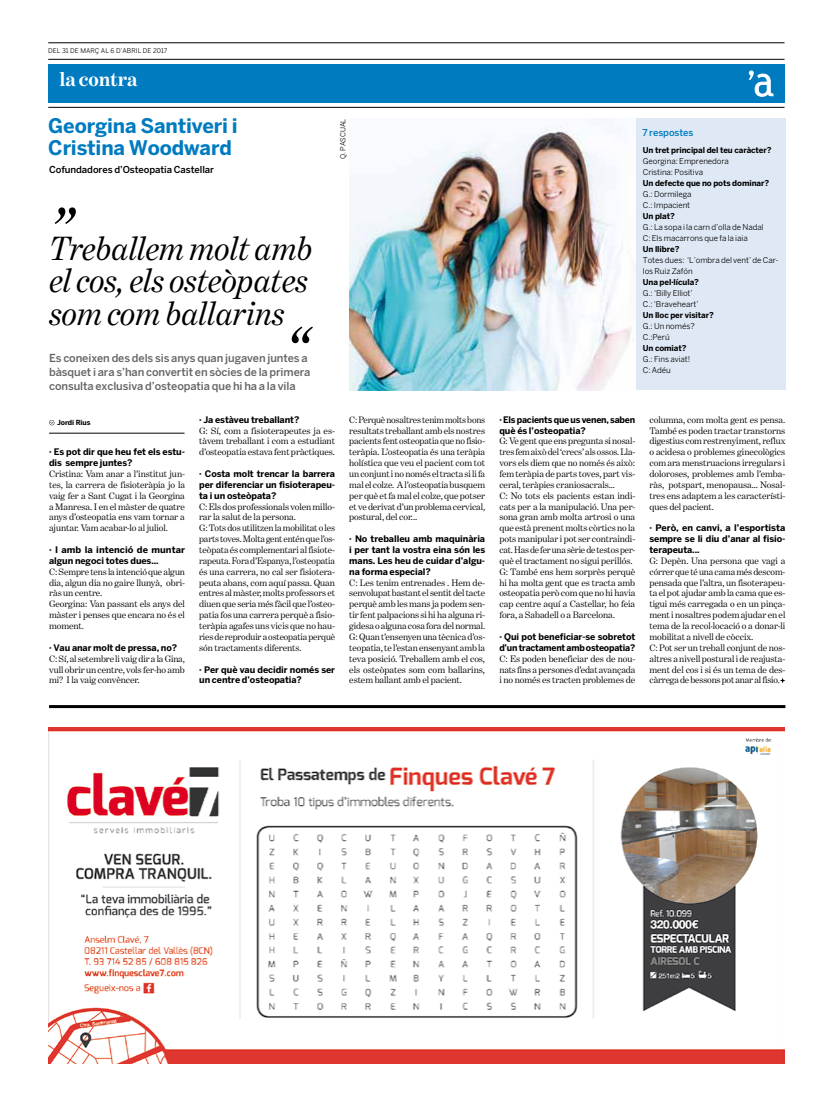
<style>
.page{position:relative;width:820px;height:1106px;background:#fff}
.page>*{position:absolute;margin:0;border:0;box-sizing:border-box;transform-origin:0 0}
.t1{font:italic 60px "Benton Modern One";color:#000}
.t2{font:italic 34px/32.6px "Benton Modern One";letter-spacing:-.005em;color:#000}
.t3{font:700 20px/22px "Benton Sans";letter-spacing:-.01em;color:#007bc0}
.t4{font:700 20px "Benton Modern One";letter-spacing:-.005em;color:#fff}
.t5{font:500 11px/14px "Benton Sans";letter-spacing:-.01em;color:#646567}
.t6{font:9.5px/10.9px "Benton Modern One";letter-spacing:-.005em;color:#000;text-align:justify}
.t7{font:500 9.5px "Benton Sans";letter-spacing:-.01em;color:#000}
.t8{font:500 9.5px "Benton Sans";letter-spacing:-.01em;color:#007bc0}
.t9{font:700 9px/10.9px "Benton Sans";letter-spacing:-.01em;color:#000}
.t10{font:8px/11px "Benton Sans";letter-spacing:-.005em;color:#000}
.t11{font:700 8px "Benton Sans";letter-spacing:-.01em;color:#000}
.t12{font:7px "Benton Sans";letter-spacing:-.005em;color:#000}
.t13{font:700 7px "Benton Sans";letter-spacing:-.01em;color:#000}
.t14{font:6.5px "Benton Sans";letter-spacing:.005em;color:#000}
</style>
<div class="page">
<hr style="left:48px;top:107px;width:736px;height:1px;background:#000">
<hr style="left:48px;top:43px;width:736px;height:1px;background:#000">
<hr style="left:48px;top:59px;width:736px;height:1px;background:#000">
<div style="left:48px;top:64px;width:736px;height:39px;background:#007bc0"></div>
<svg style="left:748px;top:70px;width:25px;height:27px"></svg>
<hr style="left:49px;top:705px;width:736px;height:3px;background:#000">
<div style="left:633px;top:119px;width:152px;height:271px;background:#dfe9f5"></div>
<img style="left:349px;top:119px;width:286px;height:271px">
<svg style="left:780px;top:678px;width:5px;height:5px"></svg>
<svg style="left:49px;top:420px;width:5px;height:5px"></svg>
<hr style="left:49px;top:433px;width:135px;height:1px;background:#000">
<img style="left:48px;top:727px;width:736px;height:336px">
<p class="t14" style="left:48px;top:47px;width:5px">DEL</p>
<p class="t14" style="left:62px;top:47px;width:74px">31 DE MARÇ AL 6 D’ABRIL</p>
<p class="t14" style="left:143px;top:47px;width:26px">DE 2017</p>
<h3 class="t4" style="left:59px;top:68px;width:80px">la contra</h3>
<h3 class="t3" style="left:48px;top:115px;width:191px">Georgina Santiveri i<br>Cristina Woodward</h3>
<p class="t7" style="left:49px;top:164px;width:166px">Cofundadores d’Osteopatia Castellar</p>
<h1 class="t1" style="left:49px;top:195px;width:26px">”</h1>
<h2 class="t2" style="left:49px;top:232px;width:265px">Treballem molt amb el cos, els osteòpates som com ballarins</h2>
<h1 class="t1" style="left:284px;top:314px;width:26px">“</h1>
<p class="t5" style="left:49px;top:351px;width:263px">Es coneixen des dels sis anys quan jugaven juntes a bàsquet i ara s’han convertit en sòcies de la primera consulta exclusiva d’osteopatia que hi ha a la vila</p>
<p class="t12" style="left:338px;top:159px;width:42px;rotate:-90deg">q. pascual</p>
<p class="t13" style="left:57px;top:418px;width:35px">Jordi Rius</p>
<p class="t9" style="left:49px;top:446px;width:137px">· Es pot dir que heu fet els estu&shy;dis sempre juntes?</p>
<p class="t6" style="left:49px;top:468px;width:137px">Cristina: Vam anar a l’institut jun&shy;tes, la carrera de fisioteràpia jo la vaig fer a Sant Cugat i la Georgina a Manresa. I en el màster de quatre anys d’osteopatia ens vam tornar a ajuntar. Vam acabar-lo al juliol.</p>
<p class="t9" style="left:49px;top:544px;width:137px">· I amb la intenció de muntar algun negoci totes dues...</p>
<p class="t6" style="left:49px;top:566px;width:137px;text-align:left">C: Sempre tens la intenció que algun dia, algun dia no gaire llunyà, obri&shy;ràs un centre.<br>Georgina: Van passant els anys del màster i penses que encara no és el moment.</p>
<p class="t9" style="left:49px;top:642px;width:129px">· Vau anar molt de pressa, no?</p>
<p class="t6" style="left:49px;top:653px;width:137px">C: Sí, al setembre li vaig dir a la Gina, vull obrir un centre, vols fer-ho amb mi? I la vaig convèncer.</p>
<p class="t9" style="left:199px;top:414px;width:102px">· Ja estàveu treballant?</p>
<p class="t6" style="left:199px;top:425px;width:137px">G: Sí, com a fisioterapeutes ja es&shy;tàvem treballant i com a estudiant d’osteopatia estava fent pràctiques.</p>
<p class="t9" style="left:199px;top:468px;width:137px;text-align:justify">· Costa molt trencar la barrera per diferenciar un fisioterapeu&shy;ta i un osteòpata?</p>
<p class="t6" style="left:199px;top:501px;width:137px;text-align:left">C: Els dos professionals volen millo&shy;rar la salut de la persona.<br>G: Tots dos utilitzen la mobilitat o les parts toves. Molta gent entén que l’os&shy;teòpata és complementari al fisiote&shy;rapeuta. Fora d’Espanya, l’osteopatia és una carrera, no cal ser fisiotera&shy;peuta abans, com aquí passa. Quan entres al màster, molts professors et diuen que seria més fàcil que l’osteo&shy;patia fos una carrera perquè a fisio&shy;teràpia agafes uns vicis que no hau&shy;ries de reproduir a osteopatia perquè són tractaments diferents.</p>
<p class="t9" style="left:199px;top:663px;width:137px">· Per què vau decidir només ser un centre d’osteopatia?</p>
<p class="t6" style="left:349px;top:414px;width:137px">C: Perquè nosaltres tenim molts bons resultats treballant amb els nostres pacients fent osteopatia que no fisio&shy;teràpia. L’osteopatia és una teràpia holística que veu el pacient com tot un conjunt i no només el tracta si li fa mal el colze. A l’osteopatia busquem per què et fa mal el colze, que potser et ve derivat d’un problema cervical, postural, del cor...</p>
<p class="t9" style="left:349px;top:533px;width:137px;text-align:justify">· No treballeu amb maquinària i per tant la vostra eina són les mans. Les heu de cuidar d’algu&shy;na forma especial?</p>
<p class="t6" style="left:349px;top:577px;width:137px">C: Les tenim entrenades . Hem de&shy;senvolupat bastant el sentit del tacte perquè amb les mans ja podem sen&shy;tir fent palpacions si hi ha alguna ri&shy;gidesa o alguna cosa fora del normal.<br>G: Quan t’ensenyen una tècnica d’os&shy;teopatia, te l’estan ensenyant amb la teva posició. Treballem amb el cos, els osteòpates som com ballarins, estem ballant amb el pacient.</p>
<p class="t8" style="left:642px;top:127px;width:53px">7 respostes</p>
<p class="t11" style="left:642px;top:145px;width:130px">Un tret principal del teu caràcter?</p>
<p class="t10" style="left:642px;top:155px;width:88px">Georgina: Emprenedora<br>Cristina: Positiva</p>
<p class="t11" style="left:642px;top:178px;width:128px">Un defecte que no pots dominar?</p>
<p class="t10" style="left:642px;top:188px;width:50px">G.: Dormilega<br>C.: I mpacient</p>
<p class="t11" style="left:642px;top:211px;width:34px">Un plat?</p>
<p class="t10" style="left:642px;top:221px;width:122px">G.: La sopa i la carn d’olla de Nadal<br>C: Els macarrons que fa la iaia</p>
<p class="t11" style="left:642px;top:244px;width:38px">Un llibre?</p>
<p class="t10" style="left:642px;top:254px;width:137px">Totes dues: ‘L’ombra del vent’ de Car&shy;los Ruiz Zafón</p>
<p class="t11" style="left:642px;top:277px;width:58px">Una pel·lícula?</p>
<p class="t10" style="left:642px;top:287px;width:57px">G.: ‘Billy Elliot’<br>C.: ‘Braveheart’</p>
<p class="t11" style="left:642px;top:310px;width:72px">Un lloc per visitar?</p>
<p class="t10" style="left:642px;top:320px;width:53px">G.: U n només?<br>C.:Perú</p>
<p class="t11" style="left:642px;top:343px;width:45px">Un comiat?</p>
<p class="t10" style="left:642px;top:353px;width:49px">G.: Fins aviat!<br>C: Adéu</p>
<p class="t9" style="left:499px;top:414px;width:137px">· Els pacients que us venen, saben què és l’osteopatia?</p>
<p class="t6" style="left:499px;top:436px;width:137px;text-align:left">G: Ve gent que ens pregunta si nosal&shy;tres fem això del ‘crecs’ als ossos. Lla&shy;vors els diem que no només és això: fem teràpia de parts toves, part vis&shy;ceral, teràpies craniosacrals...<br>C: No tots els pacients estan indi&shy;cats per a la manipulació. Una per&shy;sona gran amb molta artrosi o una que està prenent molts còrtics no la pots manipular i pot ser contraindi&shy;cat. Has de fer una sèrie de testos per&shy;què el tractament no sigui perillós.<br>G: També ens hem sorprès perquè hi ha molta gent que es tracta amb osteopatia però com que no hi havia cap centre aquí a Castellar, ho feia fora, a Sabadell o a Barcelona.</p>
<p class="t9" style="left:499px;top:631px;width:137px">· Qui pot beneficiar-se sobretot d’un tractament amb osteopatia?</p>
<p class="t6" style="left:499px;top:653px;width:137px">C: Es poden beneficiar des de nou&shy;nats fins a persones d’edat avançada i no només es tracten problemes de</p>
<p class="t6" style="left:649px;top:414px;width:137px">columna, com molta gent es pensa.<br>També es poden tractar transtorns digestius com restrenyiment, reflux o acidesa o problemes ginecològics com ara menstruacions irregulars i doloroses, problemes amb l’emba&shy;ràs, potspart, menopausa... Nosal&shy;tres ens adaptem a les característi&shy;ques del pacient.</p>
<p class="t9" style="left:649px;top:522px;width:137px;text-align:justify">· Però, en canvi, a l’esportista sempre se li diu d’anar al fisio&shy;terapeuta...</p>
<p class="t6" style="left:649px;top:555px;width:137px;text-align:left">G: Depèn. Una persona que vagi a córrer que té una cama més descom&shy;pensada que l’altra, un fisoterapeu&shy;ta el pot ajudar amb la cama que es&shy;tigui més carregada o en un pinça&shy;ment i nosaltres podem ajudar en el tema de la recol·locació o a donar-li mobilitat a nivell de còccix.<br>C: Pot ser un treball conjunt de nos&shy;altres a nivell postural i de reajusta&shy;ment del cos i si és un tema de des&shy;càrrega de bessons pot anar al fisio.</p>
</div>
